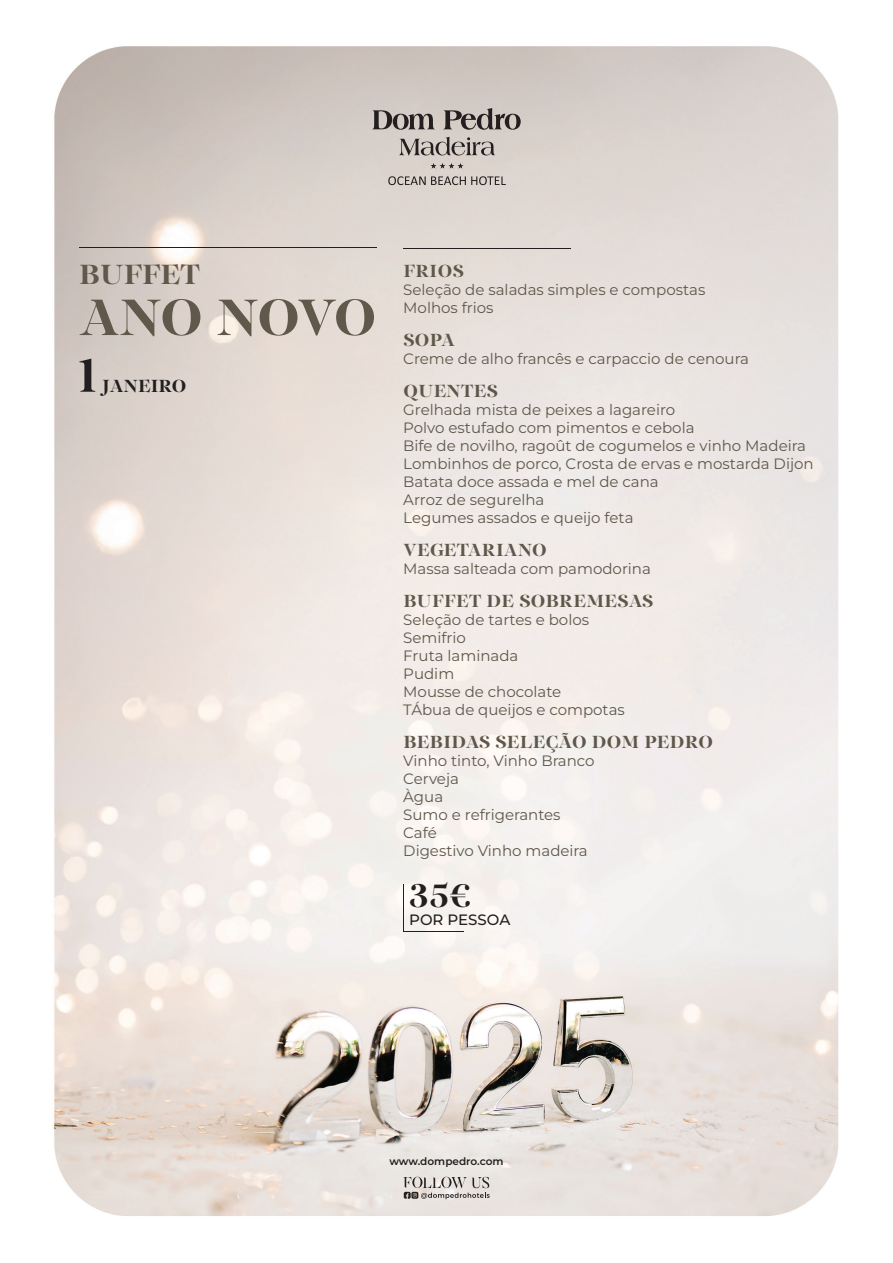
<style>
.page{position:relative;width:893px;height:1263px;background:#fff}
.page>*{position:absolute;margin:0;border:0;box-sizing:border-box;transform-origin:0 0}
.t1{font:700 52.5px "PF Regal Display Pro";letter-spacing:-.03em;color:#60584b}
.t2{font:700 34.5px "PF Regal Display Pro";color:#231f20}
.t3{font:700 28.5px "PF Regal Display Pro";color:#60584b}
.t4{font:700 18px "PF Regal Display Pro";letter-spacing:.02em;color:#60574b}
.t5{font:700 18px "PF Regal Display Pro";color:#231f20}
.t6{font:15px/18px "Montserrat";color:#60574b}
.t7{font:500 15px "Montserrat";color:#231f20}
.t8{font:600 10.5px "Montserrat";color:#231f20}
</style>
<div class="page">
<img style="left:54px;top:46px;width:785px;height:1170px">
<hr style="left:403px;top:931px;width:61px;height:1px;background:#231f20">
<hr style="left:403px;top:885px;width:1px;height:47px;background:#231f20">
<svg style="left:79px;top:359px;width:16px;height:33px"></svg>
<svg style="left:372px;top:110px;width:63px;height:20px"></svg>
<svg style="left:443px;top:108px;width:78px;height:23px;background:#97908d"></svg>
<svg style="left:430px;top:163px;width:33px;height:6px"></svg>
<svg style="left:388px;top:176px;width:118px;height:9px"></svg>
<svg style="left:399px;top:137px;width:96px;height:19px;background:#a79f9b"></svg>
<hr style="left:403px;top:248px;width:168px;height:1px;background:#231f20">
<hr style="left:79px;top:247px;width:297px;height:1px;background:#231f20">
<svg style="left:403px;top:1176px;width:87px;height:23px;background:#beb9b6"></svg>
<h3 class="t3" style="left:79px;top:258px;width:122px">BUFFET</h3>
<h1 class="t1" style="left:79px;top:286px;width:298px">ANO NOVO</h1>
<p class="t5" style="left:103px;top:375px;width:85px">JANEIRO</p>
<p class="t4" style="left:403px;top:260px;width:62px">FRIOS</p>
<p class="t6" style="left:403px;top:280px;width:304px">Seleção de saladas simples e compostas<br>Molhos frios</p>
<p class="t4" style="left:403px;top:329px;width:53px">SOPA</p>
<p class="t6" style="left:403px;top:349px;width:347px">Creme de alho francês e carpaccio de cenoura</p>
<p class="t4" style="left:403px;top:380px;width:96px">QUENTES</p>
<p class="t6" style="left:403px;top:400px;width:412px">Grelhada mista de peixes a lagareiro<br>Polvo estufado com pimentos e cebola<br>Bife de novilho, ragoût de cogumelos e vinho Madeira Lombinhos de porco, Crosta de ervas e mostarda Dijon Batata doce assada e mel de cana<br>Arroz de segurelha<br>Legumes assados e queijo feta</p>
<p class="t4" style="left:403px;top:539px;width:145px">VEGETARIANO</p>
<p class="t6" style="left:403px;top:559px;width:249px">Massa salteada com pamodorina</p>
<p class="t4" style="left:403px;top:590px;width:251px">BUFFET DE SOBREMESAS</p>
<p class="t6" style="left:403px;top:610px;width:223px">Seleção de tartes e bolos<br>Semifrio<br>Fruta laminada<br>Pudim<br>Mousse de chocolate<br>TÁbua de queijos e compotas</p>
<p class="t4" style="left:403px;top:731px;width:311px">BEBIDAS SELEÇÃO DOM PEDRO</p>
<p class="t6" style="left:403px;top:751px;width:193px">Vinho tinto, Vinho Branco<br>Cerveja<br>Àgua<br>Sumo e refrigerantes<br>Café<br>Digestivo Vinho madeira</p>
<h2 class="t2" style="left:409px;top:875px;width:62px">35€</h2>
<p class="t7" style="left:409px;top:910px;width:103px">POR PESSOA</p>
<p class="t8" style="left:389px;top:1154px;width:116px">www.dompedro.com</p>
</div>
